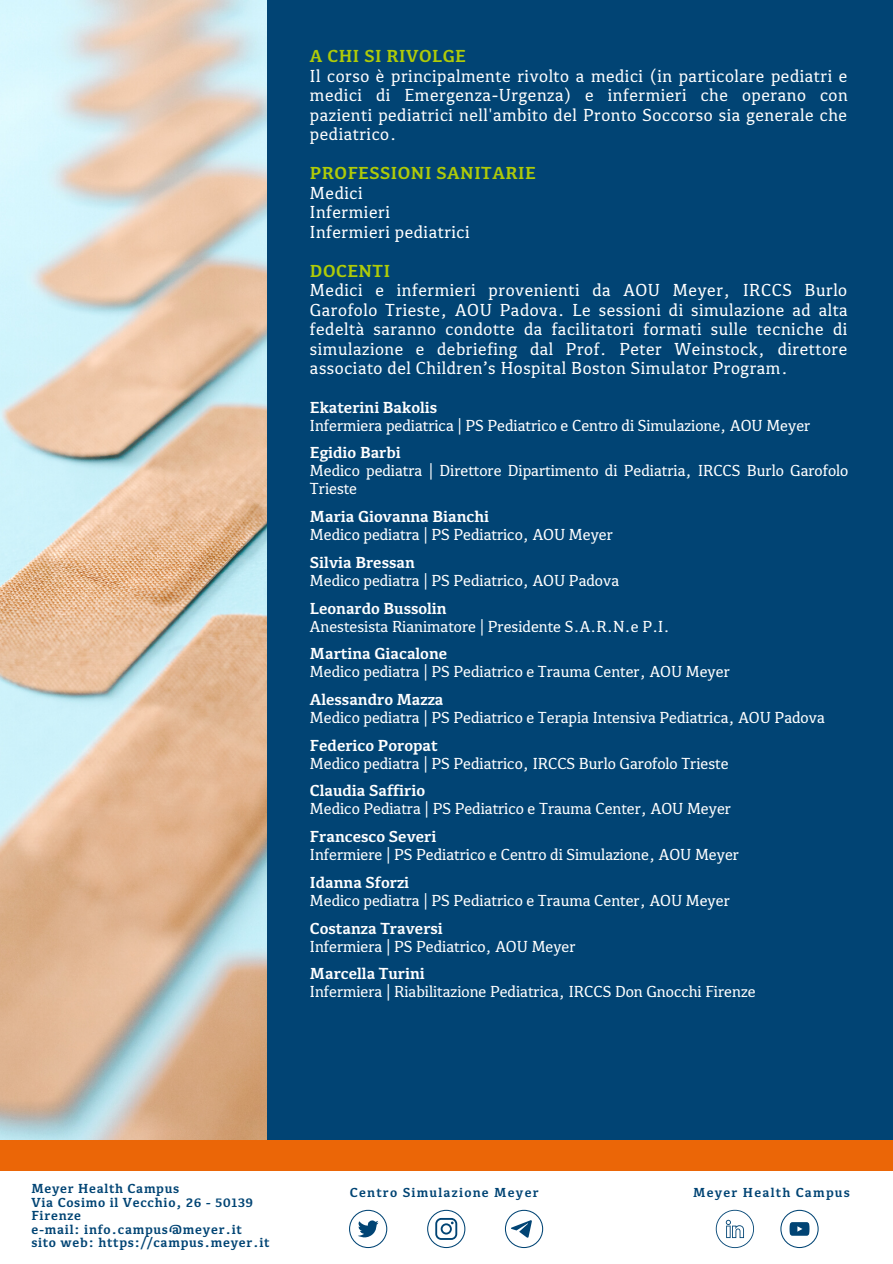
<style>
.page{position:relative;width:893px;height:1264px;background:#fff}
.page>*{position:absolute;margin:0;border:0;box-sizing:border-box;transform-origin:0 0}
.t1{font:18px/19.5px "Kefa III";letter-spacing:.03em;color:#fff}
.t2{font:18px/19.5px "Kefa III";letter-spacing:.03em;color:#fdfdfd;text-align:justify}
.t3{font:700 18px "Kefa III";letter-spacing:.03em;color:#afcb08}
.t4{font:16.5px/18px "Kefa III";color:#fff}
.t5{font:700 16.5px "Kefa III";color:#fff}
.t6{font:700 13.5px/13.5px "Kefa III";letter-spacing:.05em;color:#014474}
.t7{font:700 13.5px "Kefa III";letter-spacing:.09em;color:#014474}
</style>
<div class="page">
<div style="left:0;top:0;width:892px;height:1262px;background:#014474"></div>
<img style="left:0;top:0;width:266px;height:1139px">
<div style="left:0;top:1139px;width:892px;height:42px;background:#eb6607"></div>
<div style="left:0;top:1171px;width:892px;height:91px;background:#fff"></div>
<svg style="left:349px;top:1209px;width:38px;height:38px"></svg>
<svg style="left:427px;top:1209px;width:38px;height:38px"></svg>
<svg style="left:505px;top:1209px;width:38px;height:38px"></svg>
<svg style="left:780px;top:1209px;width:38px;height:38px"></svg>
<svg style="left:715px;top:1209px;width:39px;height:38px"></svg>
<p class="t3" style="left:310px;top:48px;width:157px">A CHI SI RIVOLGE</p>
<p class="t2" style="left:310px;top:67px;width:539px">Il corso è principalmente rivolto a medici (in particolare pediatri e medici di Emergenza-Urgenza) e infermieri che operano con pazienti pediatrici nell'ambito del Pronto Soccorso sia generale che pediatrico.</p>
<p class="t3" style="left:310px;top:165px;width:227px">PROFESSIONI SANITARIE</p>
<p class="t1" style="left:310px;top:184px;width:161px">Medici<br>Infermieri<br>Infermieri pediatrici</p>
<p class="t3" style="left:310px;top:263px;width:82px">DOCENTI</p>
<p class="t1" style="left:310px;top:281px;width:539px;text-align:justify">Medici e infermieri provenienti da AOU Meyer, IRCCS Burlo Garofolo Trieste, AOU Padova. Le sessioni di simulazione ad alta fedeltà saranno condotte da facilitatori formati sulle tecniche di simulazione e debriefing dal Prof. Peter Weinstock, direttore associato del Children’s Hospital Boston Simulator Program.</p>
<p class="t5" style="left:310px;top:400px;width:129px">Ekaterini Bakolis</p>
<p class="t4" style="left:310px;top:417px;width:502px">Infermiera pediatrica | PS Pediatrico e Centro di Simulazione, AOU Meyer</p>
<p class="t5" style="left:310px;top:445px;width:92px">Egidio Barbi</p>
<p class="t4" style="left:310px;top:462px;width:540px">Medico pediatra | Direttore Dipartimento di Pediatria, IRCCS Burlo Garofolo<br>Trieste</p>
<p class="t5" style="left:310px;top:509px;width:181px">Maria Giovanna Bianchi</p>
<p class="t4" style="left:310px;top:526px;width:304px">Medico pediatra | PS Pediatrico, AOU Meyer</p>
<p class="t5" style="left:310px;top:555px;width:106px">Silvia Bressan</p>
<p class="t4" style="left:310px;top:572px;width:310px">Medico pediatra | PS Pediatrico, AOU Padova</p>
<p class="t5" style="left:310px;top:600px;width:138px">Leonardo Bussolin</p>
<p class="t4" style="left:310px;top:618px;width:361px">Anestesista Rianimatore | Presidente S.A.R.N.e P.I.</p>
<p class="t5" style="left:310px;top:646px;width:139px">Martina Giacalone</p>
<p class="t4" style="left:310px;top:663px;width:421px">Medico pediatra | PS Pediatrico e Trauma Center, AOU Meyer</p>
<p class="t5" style="left:310px;top:692px;width:135px">Alessandro Mazza</p>
<p class="t4" style="left:310px;top:709px;width:516px">Medico pediatra | PS Pediatrico e Terapia Intensiva Pediatrica, AOU Padova</p>
<p class="t5" style="left:310px;top:738px;width:129px">Federico Poropat</p>
<p class="t4" style="left:310px;top:755px;width:420px">Medico pediatra | PS Pediatrico, IRCCS Burlo Garofolo Trieste</p>
<p class="t5" style="left:310px;top:783px;width:117px">Claudia Saffirio</p>
<p class="t4" style="left:310px;top:800px;width:422px">Medico Pediatra | PS Pediatrico e Trauma Center, AOU Meyer</p>
<p class="t5" style="left:310px;top:829px;width:128px">Francesco Severi</p>
<p class="t4" style="left:310px;top:846px;width:430px">Infermiere | PS Pediatrico e Centro di Simulazione, AOU Meyer</p>
<p class="t5" style="left:310px;top:875px;width:101px">Idanna Sforzi</p>
<p class="t4" style="left:310px;top:892px;width:421px">Medico pediatra | PS Pediatrico e Trauma Center, AOU Meyer</p>
<p class="t5" style="left:310px;top:920px;width:134px">Costanza Traversi</p>
<p class="t4" style="left:310px;top:938px;width:267px">Infermiera | PS Pediatrico, AOU Meyer</p>
<p class="t5" style="left:310px;top:966px;width:116px">Marcella Turini</p>
<p class="t4" style="left:310px;top:983px;width:447px">Infermiera | Riabilitazione Pediatrica, IRCCS Don Gnocchi Firenze</p>
<p class="t6" style="left:31px;top:1182px;width:240px">Meyer Health Campus<br>Via Cosimo il Vecchio, 26 - 50139<br>Firenze<br>e-mail: info.campus@meyer.it sito web: https://campus.meyer.it</p>
<p class="t7" style="left:693px;top:1186px;width:158px">Meyer Health Campus</p>
<p class="t7" style="left:350px;top:1186px;width:190px">Centro Simulazione Meyer</p>
</div>
